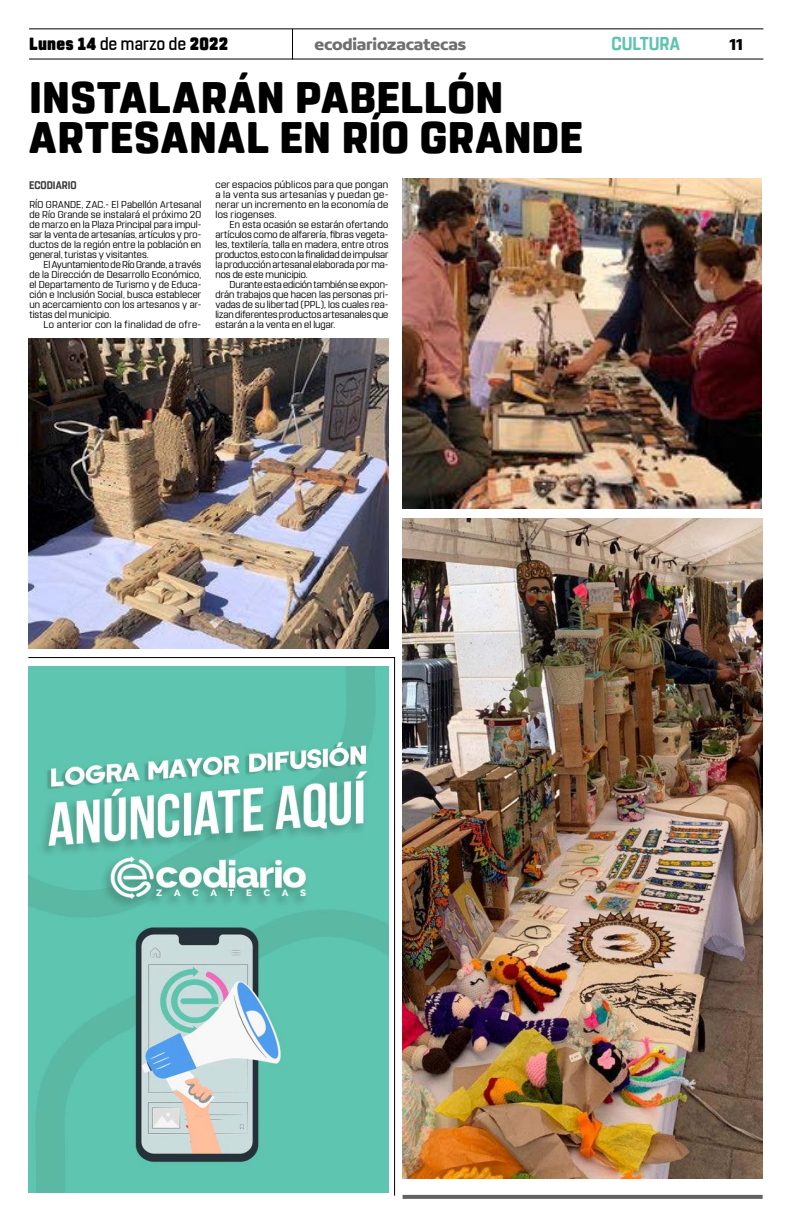
<style>
.page{position:relative;width:791px;height:1225px;background:#fff}
.page>*{position:absolute;margin:0;border:0;box-sizing:border-box;transform-origin:0 0}
.t1{font:800 44px/40px "Rohn Rounded";letter-spacing:.015em;color:#000}
.t2{font:700 18.6px "Rohn Rounded";letter-spacing:-.01em;color:#5ec4af;scale:.91 1}
.t3{font:900 17.6px "Rohn Rounded";letter-spacing:.02em;color:#000;scale:.91 1}
.t4{font:700 16.9px "Concord";letter-spacing:-.01em;color:#706f6f}
.t5{font:700 16.9px "Concord";color:#000}
.t6{font:700 11px "Rohn Rounded";letter-spacing:.005em;color:#3d3d3d;scale:.91 1}
.t7{font:10px/10px "Rohn Rounded";letter-spacing:.01em;color:#000;text-align:justify}
.t8{font:10px "Rohn Rounded";letter-spacing:.03em;color:#000}
.s1{font-weight:500}
</style>
<div class="page">
<hr style="left:29px;top:28px;width:734px;height:1px;background:#000">
<hr style="left:29px;top:59px;width:734px;height:1px;background:#000">
<hr style="left:292px;top:29px;width:1px;height:31px;background:#000">
<svg style="left:28px;top:657px;width:368px;height:539px"></svg>
<img style="left:29px;top:667px;width:360px;height:525px">
<svg style="left:403px;top:1194px;width:360px;height:4px"></svg>
<img style="left:403px;top:519px;width:360px;height:659px">
<img style="left:28px;top:338px;width:360px;height:310px">
<img style="left:403px;top:178px;width:359px;height:330px">
<h3 class="t3" style="left:29px;top:33px;width:220px">Lunes 14 <span class="s1">de marzo de</span> 2022</h3>
<h3 class="t4" style="left:314px;top:34px;width:153px">ecodiariozacatecas</h3>
<h2 class="t2" style="left:611px;top:32px;width:77px">CULTURA</h2>
<h3 class="t5" style="left:729px;top:34px;width:15px">11</h3>
<h1 class="t1" style="left:29px;top:78px;width:555px">INSTALARÁN PABELLÓN<br>ARTESANAL EN RÍO GRANDE</h1>
<p class="t6" style="left:29px;top:179px;width:54px">ECODIARIO</p>
<p class="t7" style="left:215px;top:180px;width:174px">cer espacios públicos para que pongan a la venta sus artesanías y puedan ge&shy;nerar un incremento en la economía de los riogenses.</p>
<p class="t7" style="left:215px;top:220px;width:174px;text-indent:14px">En esta ocasión se estarán ofertando artículos como de alfarería, fibras vegeta&shy;les, textilería, talla en madera, entre otros productos, esto con la finalidad de impulsar la producción artesanal elaborada por ma&shy;nos de este municipio.</p>
<p class="t7" style="left:215px;top:280px;width:174px;text-indent:14px">Durante esta edición también se expon&shy;drán trabajos que hacen las personas pri&shy;vadas de su libertad (PPL), los cuales rea&shy;lizan diferentes productos artesanales que estarán a la venta en el lugar.</p>
<p class="t7" style="left:29px;top:200px;width:173px">RÍO GRANDE, ZAC.- El Pabellón Artesanal de Río Grande se instalará el próximo 20 de marzo en la Plaza Principal para impul&shy;sar la venta de artesanías, artículos y pro&shy;ductos de la región entre la población en general, turistas y visitantes.</p>
<p class="t7" style="left:29px;top:260px;width:173px;text-indent:14px">El Ayuntamiento de Río Grande, a través de la Dirección de Desarrollo Económico, el Departamento de Turismo y de Educa&shy;ción e Inclusión Social, busca establecer un acercamiento con los artesanos y ar&shy;tistas del municipio.</p>
<p class="t8" style="left:44px;top:319px;width:159px">Lo anterior con la finalidad de ofre-</p>
</div>
